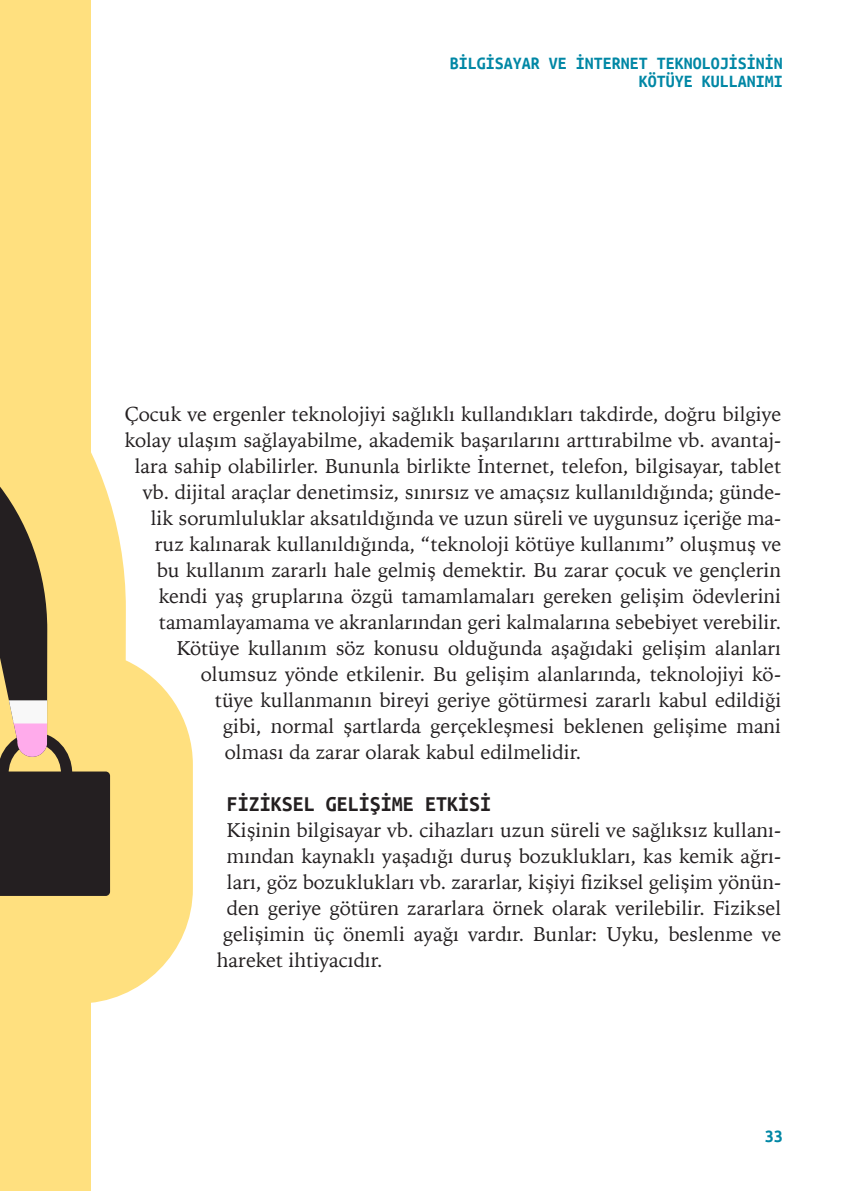
<style>
.page{position:relative;width:851px;height:1191px;background:#fff}
.page>*{position:absolute;margin:0;border:0;box-sizing:border-box;transform-origin:0 0}
.t1{font:700 22px "Ubuntu Mono";color:#231f20}
.t2{font:20px "Iowan Old Style";color:#231f20}
.t3{font:700 18px/18px "Ubuntu Mono";color:#0087a5;text-align:right}
</style>
<div class="page">
<div style="left:0;top:0;width:91px;height:1191px;background:#ffe07f"></div>
<svg style="left:91px;top:502px;width:102px;height:501px;fill:#ffe07f"></svg>
<svg style="left:0;top:452px;width:110px;height:444px"></svg>
<p class="t3" style="left:449px;top:54px;width:334px">BİLGİSAYAR VE İNTERNET TEKNOLOJİSİNİN<br>KÖTÜYE KULLANIMI</p>
<p class="t2" style="left:125px;top:396px;width:657px">Çocuk ve ergenler teknolojiyi sağlıklı kullandıkları takdirde, doğru bilgiye</p>
<p class="t2" style="left:125px;top:422px;width:657px">kolay ulaşım sağlayabilme, akademik başarılarını arttırabilme vb. avantaj-</p>
<p class="t2" style="left:135px;top:448px;width:648px">lara sahip olabilirler. Bununla birlikte İnternet, telefon, bilgisayar, tablet</p>
<p class="t2" style="left:143px;top:474px;width:640px">vb. dijital araçlar denetimsiz, sınırsız ve amaçsız kullanıldığında; günde-</p>
<p class="t2" style="left:151px;top:500px;width:632px">lik sorumluluklar aksatıldığında ve uzun süreli ve uygunsuz içeriğe ma-</p>
<p class="t2" style="left:155px;top:526px;width:628px">ruz kalınarak kullanıldığında, “teknoloji kötüye kullanımı” oluşmuş ve</p>
<p class="t2" style="left:157px;top:552px;width:626px">bu kullanım zararlı hale gelmiş demektir. Bu zarar çocuk ve gençlerin</p>
<p class="t2" style="left:159px;top:578px;width:624px">kendi yaş gruplarına özgü tamamlamaları gereken gelişim ödevlerini</p>
<p class="t2" style="left:159px;top:604px;width:624px">tamamlayamama ve akranlarından geri kalmalarına sebebiyet verebilir.</p>
<p class="t2" style="left:177px;top:630px;width:606px">Kötüye kullanım söz konusu olduğunda aşağıdaki gelişim alanları</p>
<p class="t2" style="left:201px;top:656px;width:581px">olumsuz yönde etkilenir. Bu gelişim alanlarında, teknolojiyi kö-</p>
<p class="t2" style="left:215px;top:682px;width:568px">tüye kullanmanın bireyi geriye götürmesi zararlı kabul edildiği</p>
<p class="t2" style="left:223px;top:708px;width:560px">gibi, normal şartlarda gerçekleşmesi beklenen gelişime mani</p>
<p class="t2" style="left:225px;top:734px;width:358px">olması da zarar olarak kabul edilmelidir.</p>
<p class="t1" style="left:227px;top:792px;width:265px">FİZİKSEL GELİŞİME ETKİSİ</p>
<p class="t2" style="left:227px;top:812px;width:556px">Kişinin bilgisayar vb. cihazları uzun süreli ve sağlıksız kullanı-</p>
<p class="t2" style="left:227px;top:838px;width:556px">mından kaynaklı yaşadığı duruş bozuklukları, kas kemik ağrı-</p>
<p class="t2" style="left:227px;top:864px;width:555px">ları, göz bozuklukları vb. zararlar, kişiyi fiziksel gelişim yönün-</p>
<p class="t2" style="left:227px;top:890px;width:556px">den geriye götüren zararlara örnek olarak verilebilir. Fiziksel</p>
<p class="t2" style="left:223px;top:916px;width:560px">gelişimin üç önemli ayağı vardır. Bunlar: Uyku, beslenme ve</p>
<p class="t2" style="left:217px;top:942px;width:167px">hareket ihtiyacıdır.</p>
<p class="t3" style="left:764px;top:1127px;width:19px">33</p>
</div>
